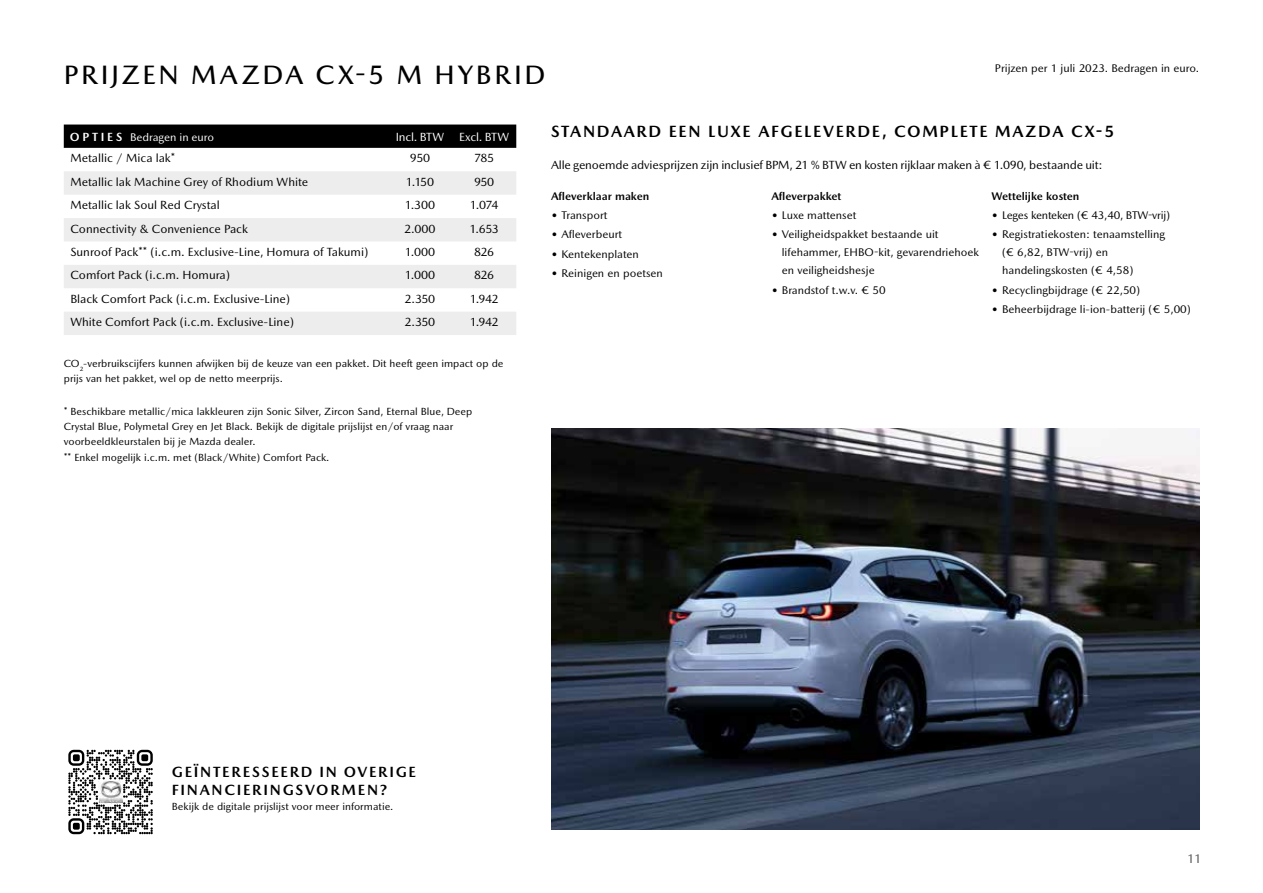
<style>
.page{position:relative;width:1263px;height:893px;background:#fff}
.page>*{position:absolute;margin:0;border:0;box-sizing:border-box;transform-origin:0 0}
.t1{font:500 27px "Mazda Type";letter-spacing:.1em;color:#000}
.t2{font:700 16.5px "Mazda Type";letter-spacing:.1em;color:#000}
.t3{font:700 15px/18px "Mazda Type";letter-spacing:.115em;color:#000}
.t4{font:12.75px "Mazda Type";color:#575756}
.t5{font:12px "Mazda Type";color:#000}
.t6{font:12px "Mazda Type";letter-spacing:-.01em;color:#fff}
.t7{font:11.25px/18px "Mazda Type";color:#000}
.t8{font:700 11.25px "Mazda Type";color:#000}
.t9{font:11.25px "Mazda Type";letter-spacing:-.02em;color:#000}
.t10{font:11.25px "Mazda Type";color:#fff}
.t11{font:10.5px/15px "Mazda Type";color:#000}
.s1{font-weight:700;font-size:12px}
</style>
<div class="page">
<div style="left:64px;top:125px;width:452px;height:23px;background:#000"></div>
<svg style="left:64px;top:171px;width:452px;height:117px;fill:#ededed"></svg>
<div style="left:64px;top:312px;width:452px;height:23px;background:#ededed"></div>
<svg style="left:68px;top:750px;width:85px;height:84px"></svg>
<img style="left:98px;top:780px;width:25px;height:24px">
<img style="left:551px;top:429px;width:648px;height:400px">
<h1 class="t1" style="left:64px;top:59px;width:483px">PRIJZEN MAZDA CX-5 M HYBRID</h1>
<p class="t7" style="left:995px;top:59px;width:206px">Prijzen per 1 juli 2023. Bedragen in euro.</p>
<p class="t10" style="left:70px;top:130px;width:146px"><span class="s1">O P T I E S</span> Bedragen in euro</p>
<p class="t6" style="left:396px;top:130px;width:50px">Incl. BTW</p>
<p class="t6" style="left:459px;top:130px;width:51px">Excl. BTW</p>
<p class="t5" style="left:70px;top:151px;width:106px">Metallic / Mica lak*</p>
<p class="t5" style="left:410px;top:151px;width:22px">950</p>
<p class="t5" style="left:474px;top:151px;width:22px">785</p>
<p class="t5" style="left:70px;top:175px;width:239px">Metallic lak Machine Grey of Rhodium White</p>
<p class="t5" style="left:406px;top:175px;width:30px">1.150</p>
<p class="t5" style="left:474px;top:175px;width:22px">950</p>
<p class="t5" style="left:70px;top:198px;width:151px">Metallic lak Soul Red Crystal</p>
<p class="t5" style="left:405px;top:198px;width:32px">1.300</p>
<p class="t5" style="left:470px;top:198px;width:30px">1.074</p>
<p class="t5" style="left:70px;top:221px;width:179px">Connectivity &amp; Convenience Pack</p>
<p class="t5" style="left:404px;top:221px;width:33px">2.000</p>
<p class="t5" style="left:469px;top:221px;width:31px">1.653</p>
<p class="t5" style="left:70px;top:245px;width:299px">Sunroof Pack** (i.c.m. Exclusive-Line, Homura of Takumi)</p>
<p class="t5" style="left:405px;top:245px;width:32px">1.000</p>
<p class="t5" style="left:474px;top:245px;width:22px">826</p>
<p class="t5" style="left:70px;top:268px;width:161px">Comfort Pack (i.c.m. Homura)</p>
<p class="t5" style="left:405px;top:268px;width:32px">1.000</p>
<p class="t5" style="left:474px;top:268px;width:22px">826</p>
<p class="t5" style="left:70px;top:292px;width:221px">Black Comfort Pack (i.c.m. Exclusive-Line)</p>
<p class="t5" style="left:405px;top:292px;width:32px">2.350</p>
<p class="t5" style="left:470px;top:292px;width:30px">1.942</p>
<p class="t5" style="left:70px;top:315px;width:225px">White Comfort Pack (i.c.m. Exclusive-Line)</p>
<p class="t5" style="left:405px;top:315px;width:32px">2.350</p>
<p class="t5" style="left:470px;top:315px;width:30px">1.942</p>
<p class="t11" style="left:64px;top:356px;width:441px">CO<sub>2</sub>-verbruikscijfers kunnen afwijken bij de keuze van een pakket. Dit heeft geen impact op de prijs van het pakket, wel op de netto meerprijs.</p>
<p class="t11" style="left:64px;top:404px;width:410px">* Beschikbare metallic/mica lakkleuren zijn Sonic Silver, Zircon Sand, Eternal Blue, Deep<br>Crystal Blue, Polymetal Grey en Jet Black. Bekijk de digitale prijslijst en/of vraag naar voorbeeldkleurstalen bij je Mazda dealer.</p>
<p class="t11" style="left:64px;top:450px;width:267px">** Enkel mogelijk i.c.m. met (Black/White) Comfort Pack.</p>
<h2 class="t2" style="left:551px;top:121px;width:565px">STANDAARD EEN LUXE AFGELEVERDE, COMPLETE MAZDA CX-5</h2>
<p class="t5" style="left:551px;top:157px;width:553px">Alle genoemde adviesprijzen zijn inclusief BPM, 21 % BTW en kosten rijklaar maken à € 1.090, bestaande uit:</p>
<p class="t8" style="left:551px;top:189px;width:100px">Afleverklaar maken</p>
<p class="t7" style="left:551px;top:206px;width:58px">• Transport</p>
<p class="t7" style="left:551px;top:225px;width:73px">• Afleverbeurt</p>
<p class="t7" style="left:551px;top:245px;width:89px">• Kentekenplaten</p>
<p class="t7" style="left:551px;top:264px;width:113px">• Reinigen en poetsen</p>
<p class="t8" style="left:771px;top:189px;width:72px">Afleverpakket</p>
<p class="t7" style="left:771px;top:206px;width:87px">• Luxe mattenset</p>
<p class="t7" style="left:782px;top:225px;width:199px;text-indent:-10px">• Veiligheidspakket bestaande uit lifehammer, EHBO-kit, gevarendriehoek en veiligheidshesje</p>
<p class="t7" style="left:771px;top:281px;width:116px">• Brandstof t.w.v. € 50</p>
<p class="t8" style="left:992px;top:189px;width:89px">Wettelijke kosten</p>
<p class="t9" style="left:992px;top:209px;width:180px">• Leges kenteken (€ 43,40, BTW-vrij)</p>
<p class="t7" style="left:1002px;top:225px;width:164px;text-indent:-10px">• Registratiekosten: tenaamstelling (€ 6,82, BTW-vrij) en handelingskosten (€ 4,58)</p>
<p class="t7" style="left:992px;top:281px;width:150px">• Recyclingbijdrage (€ 22,50)</p>
<p class="t7" style="left:992px;top:300px;width:201px">• Beheerbijdrage li-ion-batterij (€ 5,00)</p>
<p class="t3" style="left:172px;top:762px;width:246px">GEÏNTERESSEERD IN OVERIGE<br>FINANCIERINGSVORMEN?</p>
<p class="t11" style="left:172px;top:798px;width:223px">Bekijk de digitale prijslijst voor meer informatie.</p>
<p class="t4" style="left:1187px;top:851px;width:16px">11</p>
</div>
